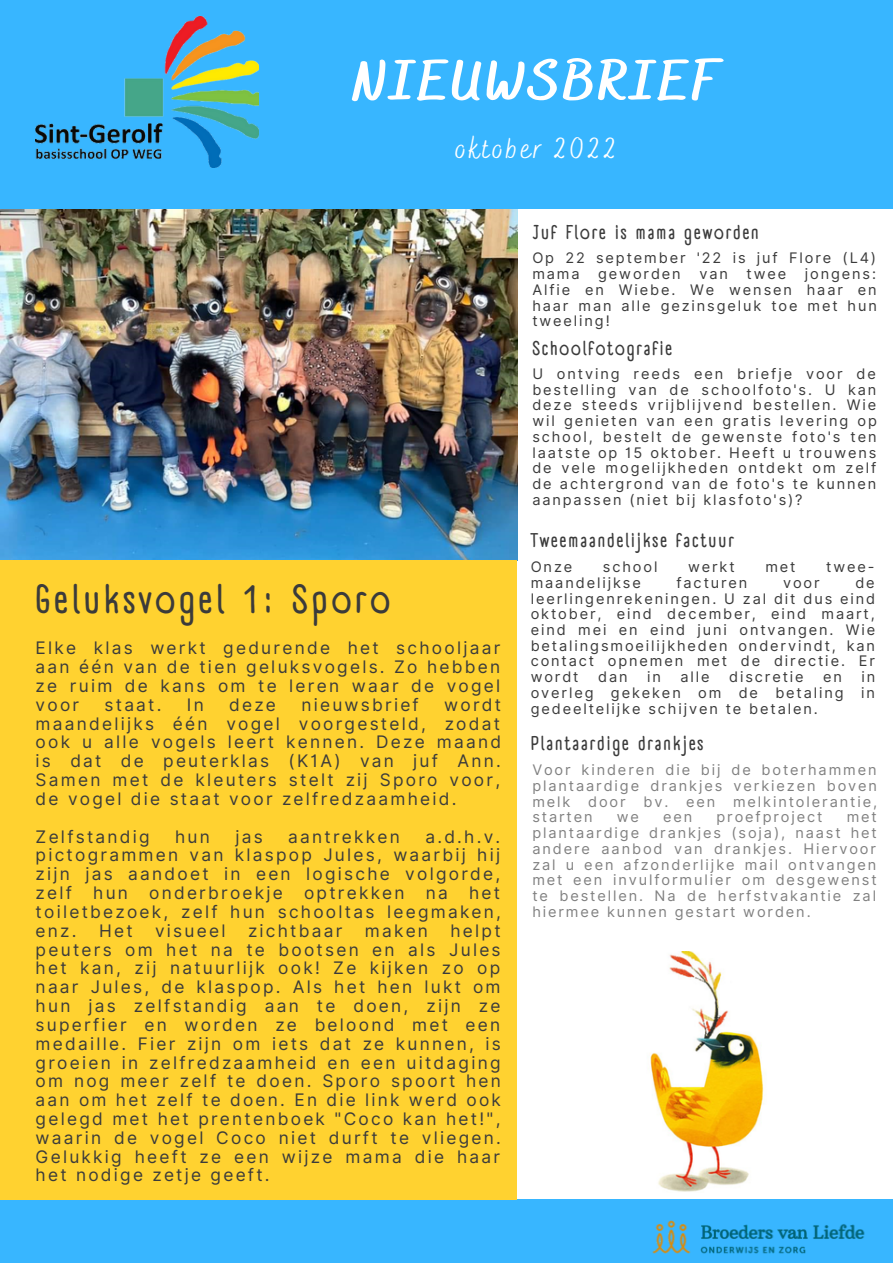
<style>
.page{position:relative;width:893px;height:1264px;background:#fff}
.page>*{position:absolute;margin:0;border:0;box-sizing:border-box;transform-origin:0 0}
.t1{font:800 55.5px "Bakerie Smooth";letter-spacing:.06em;color:#fff}
.t2{font:700 39.6px "A Day Without Sun Text";letter-spacing:.09em;color:#3b3b3b}
.t3{font:30px "Bakerie Smooth";letter-spacing:.09em;color:#fff}
.t4{font:700 19.5px "A Day Without Sun Text";letter-spacing:.09em;color:#3b3b3b}
.t5{font:17.25px/18.8px "Inter";letter-spacing:.13em;color:#3b3b3b;text-align:justify}
.t6{font:14.55px/15.8px "Inter";letter-spacing:.13em;color:#3b3b3b;text-align:justify}
</style>
<div class="page">
<img style="left:0;top:208px;width:517px;height:352px">
<div style="left:0;top:0;width:892px;height:208px;background:#38b6ff"></div>
<div style="left:0;top:1199px;width:892px;height:63px;background:#38b6ff"></div>
<div style="left:0;top:559px;width:516px;height:240px;background:#ffd230"></div>
<img style="left:36px;top:16px;width:222px;height:152px">
<img style="left:652px;top:1220px;width:213px;height:34px">
<div style="left:0;top:797px;width:516px;height:402px;background:#ffd230"></div>
<img style="left:650px;top:951px;width:114px;height:241px">
<h1 class="t1" style="left:352px;top:48px;width:369px">NIEUWSBRIEF</h1>
<h3 class="t3" style="left:455px;top:130px;width:163px">oktober 2022</h3>
<h3 class="t4" style="left:532px;top:221px;width:228px">Juf Flore is mama geworden</h3>
<p class="t6" style="left:532px;top:250px;width:345px">Op 22 september '22 is juf Flore (L4) mama</p>
<p class="t6" style="left:532px;top:266px;width:346px;text-indent:272px">jongens:<br>Alfie en Wiebe. We wensen haar en haar man alle gezinsgeluk toe met hun tweeling!</p>
<p class="t6" style="left:598px;top:266px;width:84px">geworden</p>
<p class="t6" style="left:699px;top:266px;width:30px">van</p>
<p class="t6" style="left:746px;top:266px;width:41px">twee</p>
<h3 class="t4" style="left:532px;top:336px;width:141px">Schoolfotografie</h3>
<p class="t6" style="left:532px;top:366px;width:346px">U ontving reeds een briefje voor de bestelling van de schoolfoto's. U kan deze steeds vrijblijvend bestellen. Wie wil genieten van een gratis levering op school, bestelt de gewenste foto's ten laatste op 15 oktober. Heeft u trouwens de vele mogelijkheden ontdekt om zelf de achtergrond van de foto's te kunnen aanpassen (niet bij klasfoto's)?</p>
<h2 class="t2" style="left:36px;top:575px;width:356px">Geluksvogel 1: Sporo</h2>
<p class="t5" style="left:36px;top:638px;width:466px">Elke klas werkt gedurende het schooljaar aan één van de tien geluksvogels. Zo hebben ze ruim de kans om te leren waar de vogel voor</p>
<p class="t5" style="left:104px;top:695px;width:59px">staat.</p>
<p class="t5" style="left:187px;top:695px;width:18px">In</p>
<p class="t5" style="left:229px;top:695px;width:48px">deze</p>
<p class="t5" style="left:301px;top:695px;width:119px">nieuwsbrief</p>
<p class="t5" style="left:36px;top:695px;width:467px;text-indent:408px">wordt maandelijks één vogel voorgesteld, zodat ook u alle vogels leert kennen. Deze maand is dat de peuterklas (K1A) van juf Ann.<br>Samen met de kleuters stelt zij Sporo voor, de vogel die staat voor zelfredzaamheid.</p>
<p class="t5" style="left:36px;top:827px;width:116px">Zelfstandig</p>
<p class="t5" style="left:175px;top:827px;width:36px">hun</p>
<p class="t5" style="left:235px;top:827px;width:29px">jas</p>
<p class="t5" style="left:288px;top:827px;width:113px">aantrekken</p>
<p class="t5" style="left:36px;top:827px;width:467px;text-indent:389px">a.d.h.v. pictogrammen van klaspop Jules, waarbij hij zijn jas aandoet in een logische volgorde, zelf hun onderbroekje optrekken na het toiletbezoek, zelf hun schooltas leegmaken, enz.</p>
<p class="t5" style="left:99px;top:921px;width:35px">Het</p>
<p class="t5" style="left:155px;top:921px;width:72px">visueel</p>
<p class="t5" style="left:248px;top:921px;width:96px">zichtbaar</p>
<p class="t5" style="left:365px;top:921px;width:65px">maken</p>
<p class="t5" style="left:36px;top:921px;width:467px;text-indent:415px">helpt peuters om het na te bootsen en als Jules het kan, zij natuurlijk ook! Ze kijken zo op naar Jules, de klaspop. Als het hen lukt om hun jas zelfstandig aan te doen, zijn ze superfier en worden ze beloond met een medaille. Fier zijn om iets dat ze kunnen, is groeien in zelfredzaamheid en een uitdaging om nog meer zelf te doen. Sporo spoort hen aan om het zelf te doen. En die link werd ook gelegd met het prentenboek "Coco kan het!", waarin de vogel Coco niet durft te vliegen.<br>Gelukkig heeft ze een wijze mama die haar het nodige zetje geeft.</p>
<h3 class="t4" style="left:530px;top:528px;width:205px">Tweemaandelijkse factuur</h3>
<p class="t6" style="left:530px;top:559px;width:43px">Onze</p>
<p class="t6" style="left:603px;top:559px;width:56px">school</p>
<p class="t6" style="left:688px;top:559px;width:48px">werkt</p>
<p class="t6" style="left:765px;top:559px;width:32px">met</p>
<p class="t6" style="left:826px;top:559px;width:50px">twee-</p>
<p class="t6" style="left:530px;top:574px;width:112px">maandelijkse</p>
<p class="t6" style="left:676px;top:574px;width:73px">facturen</p>
<p class="t6" style="left:783px;top:574px;width:38px">voor</p>
<p class="t6" style="left:530px;top:574px;width:346px;text-indent:325px">de leerlingenrekeningen. U zal dit dus eind oktober, eind december, eind maart, eind mei en eind juni ontvangen. Wie betalingsmoeilijkheden ondervindt, kan contact opnemen met de directie. Er wordt</p>
<p class="t6" style="left:530px;top:669px;width:346px;text-indent:331px">in overleg gekeken om de betaling in gedeeltelijke schijven te betalen.</p>
<p class="t6" style="left:598px;top:669px;width:31px">dan</p>
<p class="t6" style="left:647px;top:669px;width:15px">in</p>
<p class="t6" style="left:680px;top:669px;width:31px">alle</p>
<p class="t6" style="left:729px;top:669px;width:76px">discretie</p>
<p class="t6" style="left:823px;top:669px;width:20px">en</p>
<h3 class="t4" style="left:530px;top:731px;width:174px">Plantaardige drankjes</h3>
<p class="t6" style="left:532px;top:762px;width:346px">Voor kinderen die bij de boterhammen plantaardige drankjes verkiezen boven melk door bv. een melkintolerantie, starten</p>
<p class="t6" style="left:616px;top:809px;width:24px">we</p>
<p class="t6" style="left:663px;top:809px;width:31px">een</p>
<p class="t6" style="left:716px;top:809px;width:107px">proefproject</p>
<p class="t6" style="left:532px;top:809px;width:346px;text-indent:314px">met plantaardige drankjes (soja), naast het andere aanbod van drankjes. Hiervoor zal u een afzonderlijke mail ontvangen met een invulformulier om desgewenst te bestellen. Na de herfstvakantie zal hiermee kunnen gestart worden.</p>
</div>
